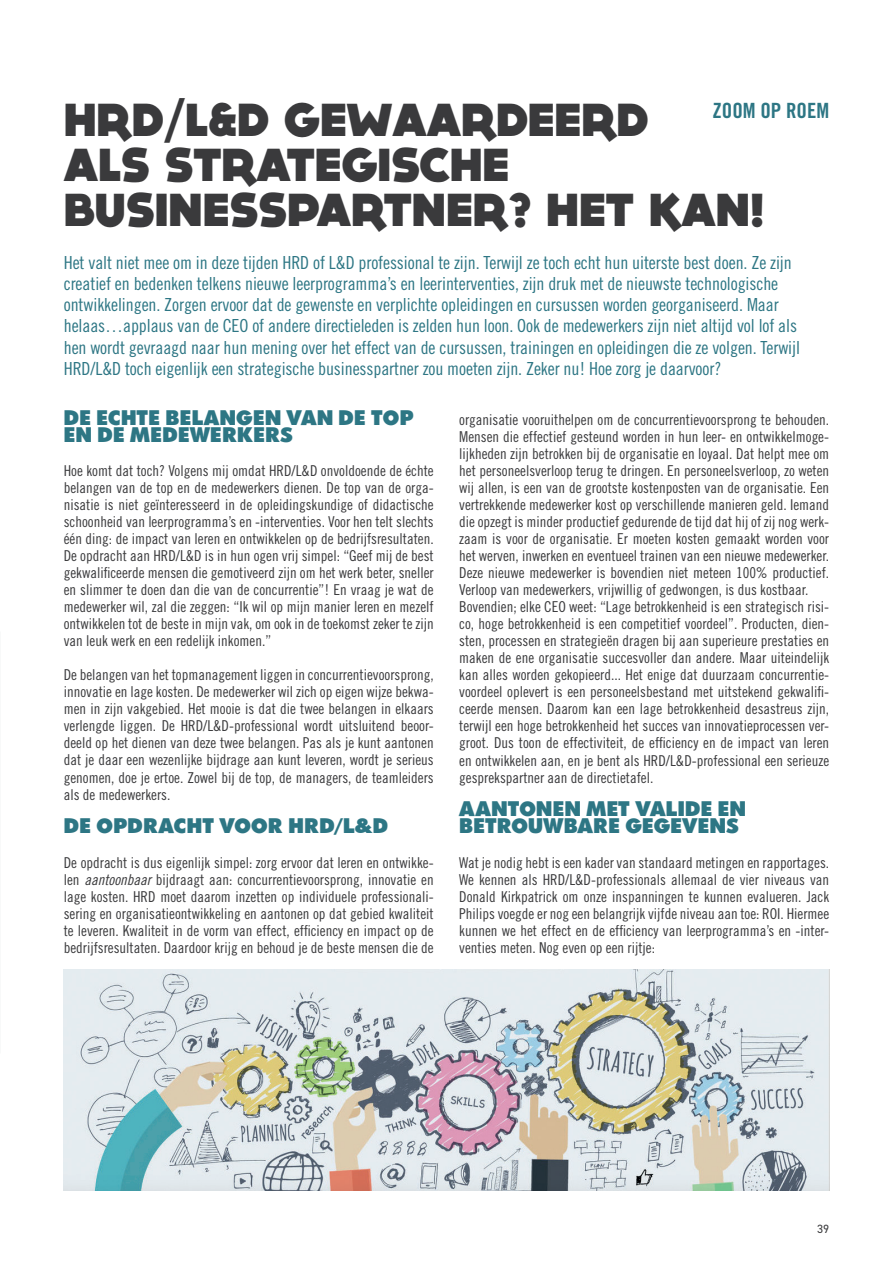
<style>
.page{position:relative;width:893px;height:1263px;background:#fff}
.page>*{position:absolute;margin:0;border:0;box-sizing:border-box;transform-origin:0 0}
.t1{font:800 46.5px/45px "DOCK11";color:#3a3a3c}
.t2{font:22.5px/17px "Futura Press Press";letter-spacing:.01em;color:#2d7684}
.t3{font:21px "Trade Gothic Bold Cond Twenty";color:#2d7684}
.t4{font:18px/21.3px "Trade Gothic Cond Eighteen";letter-spacing:-.005em;color:#2d7684}
.t5{font:15px/17px "Trade Gothic Cond Eighteen";color:#3a3a3c;text-align:justify}
.t6{font:12px "DIN2014";color:#3a3a3c}
.s1{font-family:"Trade Gothic Cond Eighteen Obl"}
</style>
<div class="page">
<img style="left:64px;top:969px;width:765px;height:222px">
<h1 class="t1" style="left:64px;top:98px;width:702px">HRD/L&amp;D GEWAARDEERD<br>ALS STRATEGISCHE<br>BUSINESSPARTNER? HET KAN!</h1>
<p class="t4" style="left:64px;top:251px;width:738px">Het valt niet mee om in deze tijden HRD of L&amp;D professional te zijn. Terwijl ze toch echt hun uiterste best doen. Ze zijn creatief en bedenken telkens nieuwe leerprogramma’s en leerinterventies, zijn druk met de nieuwste technologische ontwikkelingen. Zorgen ervoor dat de gewenste en verplichte opleidingen en cursussen worden georganiseerd. Maar helaas…applaus van de CEO of andere directieleden is zelden hun loon. Ook de medewerkers zijn niet altijd vol lof als hen wordt gevraagd naar hun mening over het effect van de cursussen, trainingen en opleidingen die ze volgen. Terwijl HRD/L&amp;D toch eigenlijk een strategische businesspartner zou moeten zijn. Zeker nu! Hoe zorg je daarvoor?</p>
<h2 class="t2" style="left:64px;top:409px;width:352px">DE ECHTE BELANGEN VAN DE TOP<br>EN DE MEDEWERKERS</h2>
<p class="t5" style="left:64px;top:462px;width:371px">Hoe komt dat toch? Volgens mij omdat HRD/L&amp;D onvoldoende de échte belangen van de top en de medewerkers dienen. De top van de orga&shy;nisatie is niet geïnteresseerd in de opleidingskundige of didactische schoonheid van leerprogramma’s en -interventies. Voor hen telt slechts één ding: de impact van leren en ontwikkelen op de bedrijfsresultaten.<br>De opdracht aan HRD/L&amp;D is in hun ogen vrij simpel: “Geef mij de best gekwalificeerde mensen die gemotiveerd zijn om het werk beter, sneller en slimmer te doen dan die van de concurrentie”! En vraag je wat de medewerker wil, zal die zeggen: “Ik wil op mijn manier leren en mezelf ontwikkelen tot de beste in mijn vak, om ook in de toekomst zeker te zijn van leuk werk en een redelijk inkomen.”</p>
<p class="t5" style="left:64px;top:666px;width:371px">De belangen van het topmanagement liggen in concurrentievoorsprong, innovatie en lage kosten. De medewerker wil zich op eigen wijze bekwa&shy;men in zijn vakgebied. Het mooie is dat die twee belangen in elkaars verlengde liggen. De HRD/L&amp;D-professional wordt uitsluitend beoor&shy;deeld op het dienen van deze twee belangen. Pas als je kunt aantonen dat je daar een wezenlijke bijdrage aan kunt leveren, wordt je serieus genomen, doe je ertoe. Zowel bij de top, de managers, de teamleiders als de medewerkers.</p>
<h2 class="t2" style="left:64px;top:818px;width:326px">DE OPDRACHT VOOR HRD/L&amp;D</h2>
<p class="t5" style="left:64px;top:853px;width:371px">De opdracht is dus eigenlijk simpel: zorg ervoor dat leren en ontwikke&shy;len <span class="s1">aantoonbaar</span> bijdraagt aan: concurrentievoorsprong, innovatie en lage kosten. HRD moet daarom inzetten op individuele professionali&shy;sering en organisatieontwikkeling en aantonen op dat gebied kwaliteit te leveren. Kwaliteit in de vorm van effect, efficiency en impact op de bedrijfsresultaten. Daardoor krijg en behoud je de beste mensen die de</p>
<h3 class="t3" style="left:713px;top:98px;width:118px">ZOOM OP ROEM</h3>
<p class="t5" style="left:459px;top:411px;width:371px;text-align:left">organisatie vooruithelpen om de concurrentievoorsprong te behouden.<br>Mensen die effectief gesteund worden in hun leer- en ontwikkelmoge&shy;lijkheden zijn betrokken bij de organisatie en loyaal. Dat helpt mee om het personeelsverloop terug te dringen. En personeelsverloop, zo weten wij allen, is een van de grootste kostenposten van de organisatie. Een vertrekkende medewerker kost op verschillende manieren geld. Iemand die opzegt is minder productief gedurende de tijd dat hij of zij nog werk&shy;zaam is voor de organisatie. Er moeten kosten gemaakt worden voor het werven, inwerken en eventueel trainen van een nieuwe medewerker.<br>Deze nieuwe medewerker is bovendien niet meteen 100% productief.<br>Verloop van medewerkers, vrijwillig of gedwongen, is dus kostbaar.<br>Bovendien; elke CEO weet: “Lage betrokkenheid is een strategisch risi&shy;co, hoge betrokkenheid is een competitief voordeel”. Producten, dien&shy;sten, processen en strategieën dragen bij aan superieure prestaties en maken de ene organisatie succesvoller dan andere. Maar uiteindelijk kan alles worden gekopieerd... Het enige dat duurzaam concurrentie&shy;voordeel oplevert is een personeelsbestand met uitstekend gekwalifi&shy;ceerde mensen. Daarom kan een lage betrokkenheid desastreus zijn, terwijl een hoge betrokkenheid het succes van innovatieprocessen ver&shy;groot. Dus toon de effectiviteit, de efficiency en de impact van leren en ontwikkelen aan, en je bent als HRD/L&amp;D-professional een serieuze gesprekspartner aan de directietafel.</p>
<h2 class="t2" style="left:459px;top:801px;width:288px">AANTONEN MET VALIDE EN<br>BETROUWBARE GEGEVENS</h2>
<p class="t5" style="left:459px;top:853px;width:371px">Wat je nodig hebt is een kader van standaard metingen en rapportages.<br>We kennen als HRD/L&amp;D-professionals allemaal de vier niveaus van Donald Kirkpatrick om onze inspanningen te kunnen evalueren. Jack Philips voegde er nog een belangrijk vijfde niveau aan toe: ROI. Hiermee kunnen we het effect en de efficiency van leerprogramma’s en -inter&shy;venties meten. Nog even op een rijtje:</p>
<p class="t6" style="left:817px;top:1221px;width:13px">39</p>
</div>
